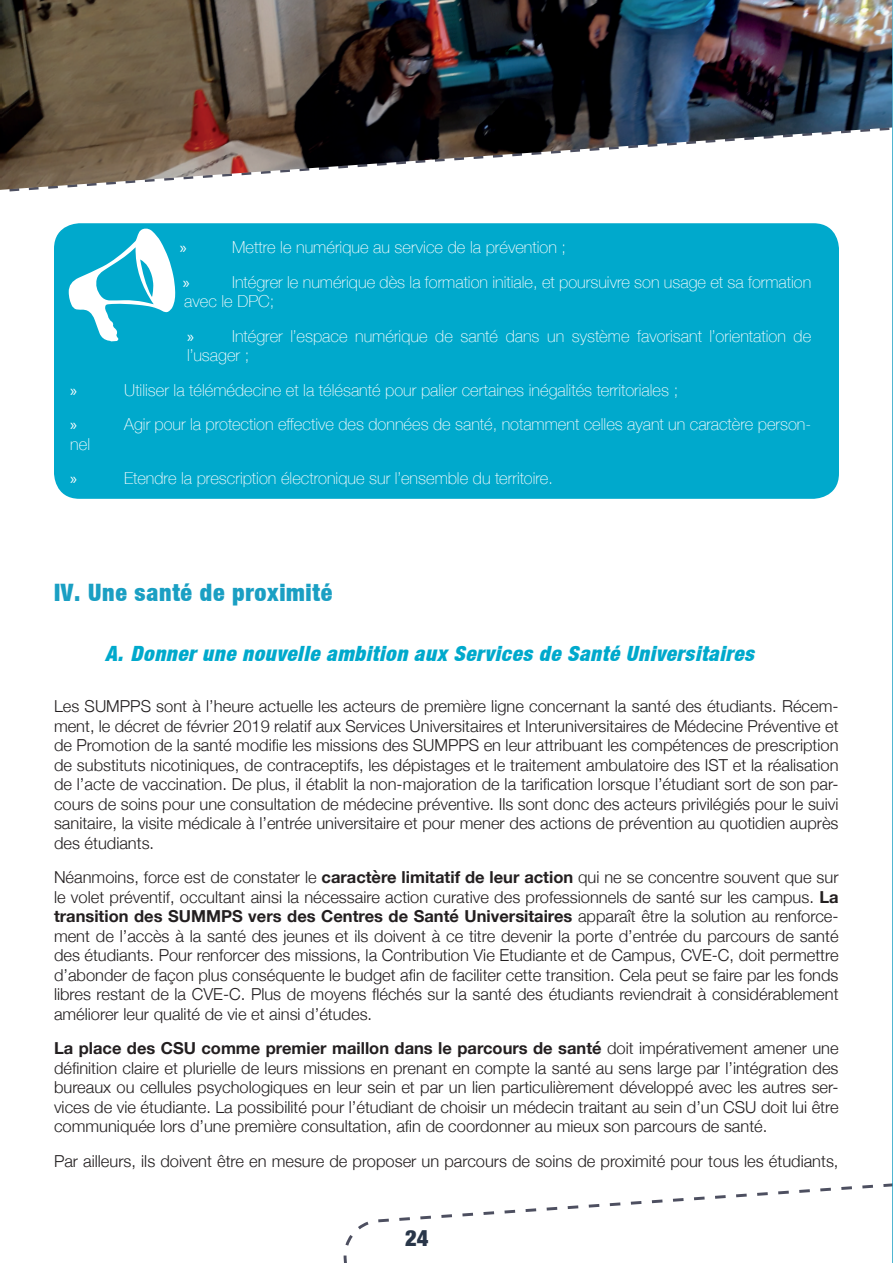
<style>
.page{position:relative;width:893px;height:1263px;background:#fff}
.page>*{position:absolute;margin:0;border:0;box-sizing:border-box;transform-origin:0 0}
.t1{font:900 condensed 24px "Helvetica Neue LT";letter-spacing:.03em;color:#1a9fc3}
.t2{font:900 condensed 22.5px "Helvetica Neue LT";color:#293649}
.t3{font:italic 900 condensed 21px "Helvetica Neue LT";letter-spacing:.03em;color:#00a9cc}
.t4{font:300 16.5px/19.5px "Helvetica Neue";color:#231f20;text-align:justify}
.t5{font:100 16.5px/19.5px "Helvetica Neue";color:#fff}
.t6{font:16.5px "Myriad Pro";color:#fff}
.s1{font-family:"Myriad Pro";font-weight:400}
.s2{font-weight:700}
</style>
<div class="page">
<svg style="left:344px;top:1183px;width:548px;height:80px"></svg>
<hr style="left:892px;top:0;width:1px;height:1263px;background:#1a9fc3">
<img style="left:0;top:0;width:892px;height:190px">
<div style="left:54px;top:223px;width:785px;height:276px;background:#00a9cc;border-radius:26px"></div>
<svg style="left:69px;top:228px;width:106px;height:113px"></svg>
<p class="t6" style="left:180px;top:237px;width:8px">»</p>
<p class="t5" style="left:232px;top:237px;width:335px">Mettre le numérique au service de la prévention ;</p>
<p class="t6" style="left:183px;top:272px;width:8px">»</p>
<p class="t5" style="left:184px;top:271px;width:628px;text-indent:48px">Intégrer le numérique dès la formation initiale, et poursuivre son usage et sa formation avec le DPC;</p>
<p class="t5" style="left:187px;top:325px;width:625px"><span class="s1">»</span> Intégrer l’espace numérique de santé dans un système favorisant l’orientation de l’usager ;</p>
<p class="t6" style="left:70px;top:380px;width:8px">»</p>
<p class="t5" style="left:124px;top:379px;width:555px">Utiliser la télémédecine et la télésanté pour palier certaines inégalités territoriales ;</p>
<p class="t6" style="left:70px;top:414px;width:8px">»</p>
<p class="t5" style="left:124px;top:414px;width:689px">Agir pour la protection effective des données de santé, notamment celles ayant un caractère person-</p>
<p class="t5" style="left:70px;top:433px;width:21px">nel</p>
<p class="t6" style="left:70px;top:468px;width:8px">»</p>
<p class="t5" style="left:124px;top:468px;width:430px">Etendre la prescription électronique sur l’ensemble du territoire.</p>
<h1 class="t1" style="left:54px;top:578px;width:280px">IV. Une santé de proximité</h1>
<p class="t3" style="left:105px;top:641px;width:650px">A. Donner une nouvelle ambition aux Services de Santé Universitaires</p>
<p class="t4" style="left:54px;top:695px;width:786px">Les SUMPPS sont à l’heure actuelle les acteurs de première ligne concernant la santé des étudiants. Récem&shy;ment, le décret de février 2019 relatif aux Services Universitaires et Interuniversitaires de Médecine Préventive et de Promotion de la santé modifie les missions des SUMPPS en leur attribuant les compétences de prescription de substituts nicotiniques, de contraceptifs, les dépistages et le traitement ambulatoire des IST et la réalisation de l’acte de vaccination. De plus, il établit la non-majoration de la tarification lorsque l’étudiant sort de son par&shy;cours de soins pour une consultation de médecine préventive. Ils sont donc des acteurs privilégiés pour le suivi sanitaire, la visite médicale à l’entrée universitaire et pour mener des actions de prévention au quotidien auprès des étudiants.</p>
<p class="t4" style="left:54px;top:866px;width:786px">Néanmoins, force est de constater le <span class="s2">caractère limitatif de leur action</span> qui ne se concentre souvent que sur le volet préventif, occultant ainsi la nécessaire action curative des professionnels de santé sur les campus. <span class="s2">La transition des SUMMPS vers des Centres de Santé Universitaires</span> apparaît être la solution au renforce&shy;ment de l’accès à la santé des jeunes et ils doivent à ce titre devenir la porte d’entrée du parcours de santé des étudiants. Pour renforcer des missions, la Contribution Vie Etudiante et de Campus, CVE-C, doit permettre d’abonder de façon plus conséquente le budget afin de faciliter cette transition. Cela peut se faire par les fonds libres restant de la CVE-C. Plus de moyens fléchés sur la santé des étudiants reviendrait à considérablement améliorer leur qualité de vie et ainsi d’études.</p>
<p class="t4" style="left:54px;top:1037px;width:786px"><span class="s2">La place des CSU comme premier maillon dans le parcours de santé</span> doit impérativement amener une définition claire et plurielle de leurs missions en prenant en compte la santé au sens large par l’intégration des bureaux ou cellules psychologiques en leur sein et par un lien particulièrement développé avec les autres ser&shy;vices de vie étudiante. La possibilité pour l’étudiant de choisir un médecin traitant au sein d’un CSU doit lui être communiquée lors d’une première consultation, afin de coordonner au mieux son parcours de santé.</p>
<p class="t4" style="left:54px;top:1150px;width:786px">Par ailleurs, ils doivent être en mesure de proposer un parcours de soins de proximité pour tous les étudiants,</p>
<h2 class="t2" style="left:405px;top:1224px;width:25px">24</h2>
</div>
